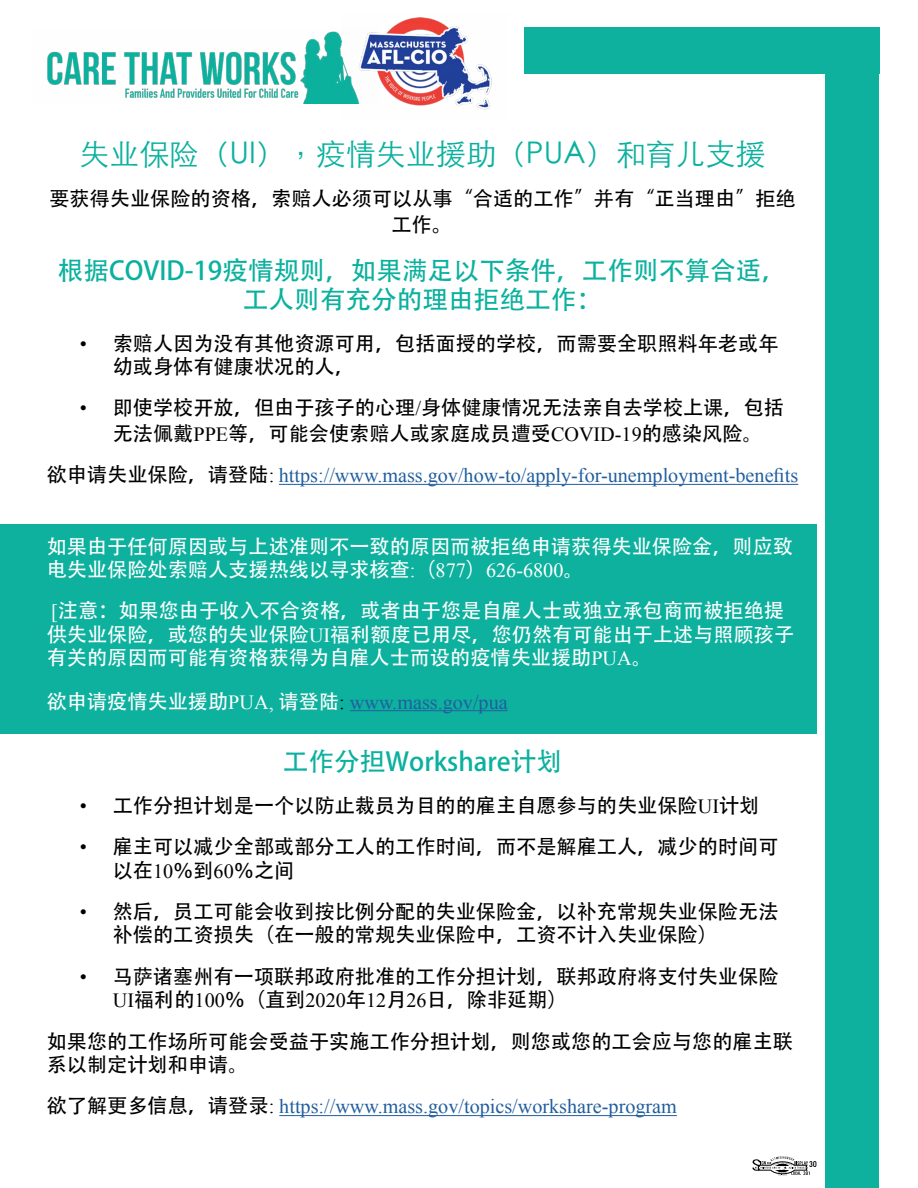
<style>
.page{position:relative;width:918px;height:1188px;background:#fff}
.page>*{position:absolute;margin:0;border:0;box-sizing:border-box;transform-origin:0 0}
.t1{font:300 30px "ST Heiti TC";color:#0ab19e}
.t2{font:25.65px/29.5px "Adobe Heiti Std";color:#0ab19e;text-align:center}
.t3{font:20.1px/23.2px "Adobe Heiti Std";color:#000}
.t4{font:20.1px/23.2px "Adobe Heiti Std";color:#fff}
.t5{font:20.1px "Times New Roman";color:#215e9e}
.s1{font-size:22.05px}
.s2{font-family:"Arial"}
.s3{font-family:"Times New Roman"}
.s4{font-family:"Adobe Heiti Std";color:#000}
.s5{color:#000}
.s6{font-family:"Adobe Heiti Std";color:#fff}
.s7{color:#fff}
</style>
<div class="page">
<div style="left:0;top:524px;width:816px;height:210px;background:#0db19e"></div>
<img style="left:342px;top:17px;width:150px;height:93px">
<img style="left:47px;top:27px;width:332px;height:76px">
<div style="left:524px;top:27px;width:355px;height:47px;background:#0db19e"></div>
<div style="left:825px;top:51px;width:54px;height:1137px;background:#0db19e"></div>
<svg style="left:752px;top:1156px;width:64px;height:19px"></svg>
<hr style="left:279px;top:484px;width:519px;height:1px;background:#215e9e">
<hr style="left:350px;top:710px;width:158px;height:1px;background:#215e9e">
<hr style="left:279px;top:1115px;width:398px;height:1px;background:#215e9e">
<h1 class="t1" style="left:80px;top:128px;width:688px">失业保险（UI），疫情失业援助（PUA）和育儿支援</h1>
<p class="t3" style="left:49px;top:187px;width:748px;line-height:25.3px;text-align:center">要获得失业保险的资格，索赔人必须可以从事“合适的工作”并有“正当理由”拒绝工作<span class="s1">。</span></p>
<p class="t2" style="left:58px;top:256px;width:731px">根据COVID-19疫情规则，如果满足以下条件，工作则不算合适，工人则有充分的理由拒绝工作：</p>
<p class="t3" style="left:113px;top:332px;width:667px;text-indent:-33px"><span class="s2">•</span> 索赔人因为没有其他资源可用，包括面授的学校，而需要全职照料年老或年幼或身体有健康状况的人，</p>
<p class="t3" style="left:80px;top:396px;width:706px;line-height:25.3px;text-align:center"><span class="s2">•</span> 即使学校开放，但由于孩子的心理<span class="s3">/</span>身体健康情况无法亲自去学校上课，包括无法佩戴<span class="s3">PPE</span>等，可能会使索赔人或家庭成员遭受<span class="s3">COVID-19</span>的感染风险。</p>
<p class="t5" style="left:47px;top:462px;width:753px"><span class="s4">欲申请失业保险，请登陆</span><span class="s5">:</span> https://www.mass.gov/how-to/apply-for-unemployment-benefits</p>
<p class="t4" style="left:47px;top:535px;width:748px">如果由于任何原因或与上述准则不一致的原因而被拒绝申请获得失业保险金，则应致电失业保险处索赔人支援热线以寻求核查<span class="s3">:</span>（<span class="s3">877</span>）<span class="s3">626-6800</span>。</p>
<p class="t4" style="left:47px;top:600px;width:749px"><span class="s3">[</span>注意：如果您由于收入不合资格，或者由于您是自雇人士或独立承包商而被拒绝提供失业保险，或您的失业保险<span class="s3">UI</span>福利额度已用尽，您仍然有可能出于上述与照顾孩子有关的原因而可能有资格获得为自雇人士而设的疫情失业援助<span class="s3">PUA</span>。</p>
<p class="t5" style="left:47px;top:688px;width:462px"><span class="s6">欲申请疫情失业援助</span><span class="s7">PUA,</span> <span class="s6">请登陆</span><span class="s5">:</span> www.mass.gov/pua</p>
<p class="t2" style="left:283px;top:748px;width:281px">工作分担Workshare计划</p>
<p class="t3" style="left:80px;top:794px;width:681px"><span class="s2">•</span> 工作分担计划是一个以防止裁员为目的的雇主自愿参与的失业保险<span class="s3">UI</span>计划</p>
<p class="t3" style="left:113px;top:836px;width:667px;text-indent:-33px"><span class="s2">•</span> 雇主可以减少全部或部分工人的工作时间，而不是解雇工人，减少的时间可以在<span class="s3">10</span>％到<span class="s3">60</span>％之间</p>
<p class="t3" style="left:113px;top:901px;width:667px;text-indent:-33px"><span class="s2">•</span> 然后，员工可能会收到按比例分配的失业保险金，以补充常规失业保险无法补偿的工资损失（在一般的常规失业保险中，工资不计入失业保险）</p>
<p class="t3" style="left:113px;top:965px;width:667px;text-indent:-33px"><span class="s2">•</span> 马萨诸塞州有一项联邦政府批准的工作分担计划，联邦政府将支付失业保险<br><span class="s3">UI</span>福利的<span class="s3">100</span>％（直到<span class="s3">2020</span>年<span class="s3">12</span>月<span class="s3">26</span>日，除非延期）</p>
<p class="t3" style="left:47px;top:1030px;width:748px">如果您的工作场所可能会受益于实施工作分担计划，则您或您的工会应与您的雇主联系以制定计划和申请。</p>
<p class="t5" style="left:47px;top:1093px;width:632px"><span class="s4">欲了解更多信息，请登录</span><span class="s5">:</span> https://www.mass.gov/topics/workshare-program</p>
</div>
